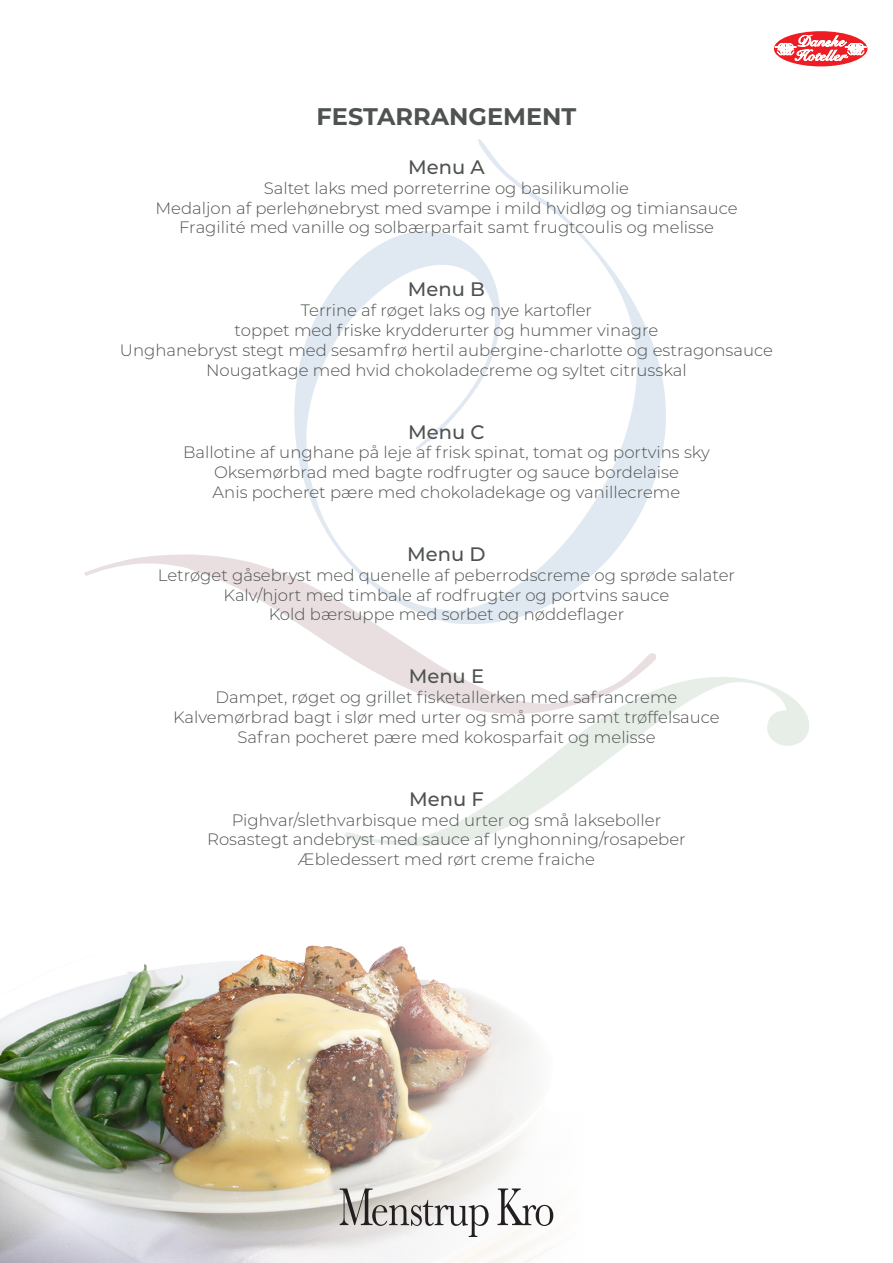
<style>
.page{position:relative;width:893px;height:1263px;background:#fff}
.page>*{position:absolute;margin:0;border:0;box-sizing:border-box;transform-origin:0 0}
.t1{font:700 24px "Montserrat";color:#4f5252}
.t2{font:500 19.5px "Montserrat";color:#4f5252}
.t3{font:300 16.5px/19.8px "Montserrat";color:#4f5252;text-align:center}
</style>
<div class="page">
<svg style="left:294px;top:139px;width:372px;height:415px"></svg>
<svg style="left:344px;top:677px;width:465px;height:169px"></svg>
<svg style="left:84px;top:554px;width:573px;height:162px"></svg>
<img style="left:0;top:945px;width:554px;height:318px">
<div style="left:774px;top:31px;width:93px;height:35px;background:#ee1d23;border-radius:50%"></div>
<svg style="left:775px;top:35px;width:91px;height:26px"></svg>
<svg style="left:340px;top:1188px;width:149px;height:49px"></svg>
<svg style="left:497px;top:1188px;width:56px;height:38px"></svg>
<p class="t1" style="left:317px;top:99px;width:261px">FESTARRANGEMENT</p>
<p class="t2" style="left:408px;top:153px;width:78px">Menu A</p>
<p class="t3" style="left:264px;top:177px;width:367px">Saltet laks med porreterrine og basilikumolie</p>
<p class="t3" style="left:155px;top:197px;width:584px">Medaljon af perlehønebryst med svampe i mild hvidløg og timiansauce</p>
<p class="t3" style="left:179px;top:217px;width:536px">Fragilité med vanille og solbærparfait samt frugtcoulis og melisse</p>
<p class="t2" style="left:408px;top:276px;width:79px">Menu B</p>
<p class="t3" style="left:235px;top:300px;width:425px">Terrine af røget laks og nye kartofler<br>toppet med friske krydderurter og hummer vinagre</p>
<p class="t3" style="left:120px;top:339px;width:654px">Unghanebryst stegt med sesamfrø hertil aubergine-charlotte og estragonsauce</p>
<p class="t3" style="left:206px;top:359px;width:482px">Nougatkage med hvid chokoladecreme og syltet citrusskal</p>
<p class="t2" style="left:408px;top:418px;width:78px">Menu C</p>
<p class="t3" style="left:183px;top:442px;width:528px">Ballotine af unghane på leje af frisk spinat, tomat og portvins sky</p>
<p class="t3" style="left:214px;top:462px;width:466px">Oksemørbrad med bagte rodfrugter og sauce bordelaise</p>
<p class="t3" style="left:213px;top:482px;width:469px">Anis pocheret pære med chokoladekage og vanillecreme</p>
<p class="t2" style="left:407px;top:540px;width:80px">Menu D</p>
<p class="t3" style="left:158px;top:564px;width:579px">Letrøget gåsebryst med quenelle af peberrodscreme og sprøde salater</p>
<p class="t3" style="left:224px;top:584px;width:447px">Kalv/hjort med timbale af rodfrugter og portvins sauce</p>
<p class="t3" style="left:269px;top:604px;width:357px">Kold bærsuppe med sorbet og nøddeflager</p>
<p class="t2" style="left:409px;top:663px;width:77px">Menu E</p>
<p class="t3" style="left:216px;top:687px;width:463px">Dampet, røget og grillet fisketallerken med safrancreme</p>
<p class="t3" style="left:173px;top:707px;width:548px">Kalvemørbrad bagt i slør med urter og små porre samt trøffelsauce</p>
<p class="t3" style="left:237px;top:726px;width:420px">Safran pocheret pære med kokosparfait og melisse</p>
<p class="t2" style="left:409px;top:785px;width:76px">Menu F</p>
<p class="t3" style="left:232px;top:809px;width:431px">Pighvar/slethvarbisque med urter og små lakseboller</p>
<p class="t3" style="left:207px;top:829px;width:480px">Rosastegt andebryst med sauce af lynghonning/rosapeber</p>
<p class="t3" style="left:298px;top:849px;width:299px">Æbledessert med rørt creme fraiche</p>
</div>
